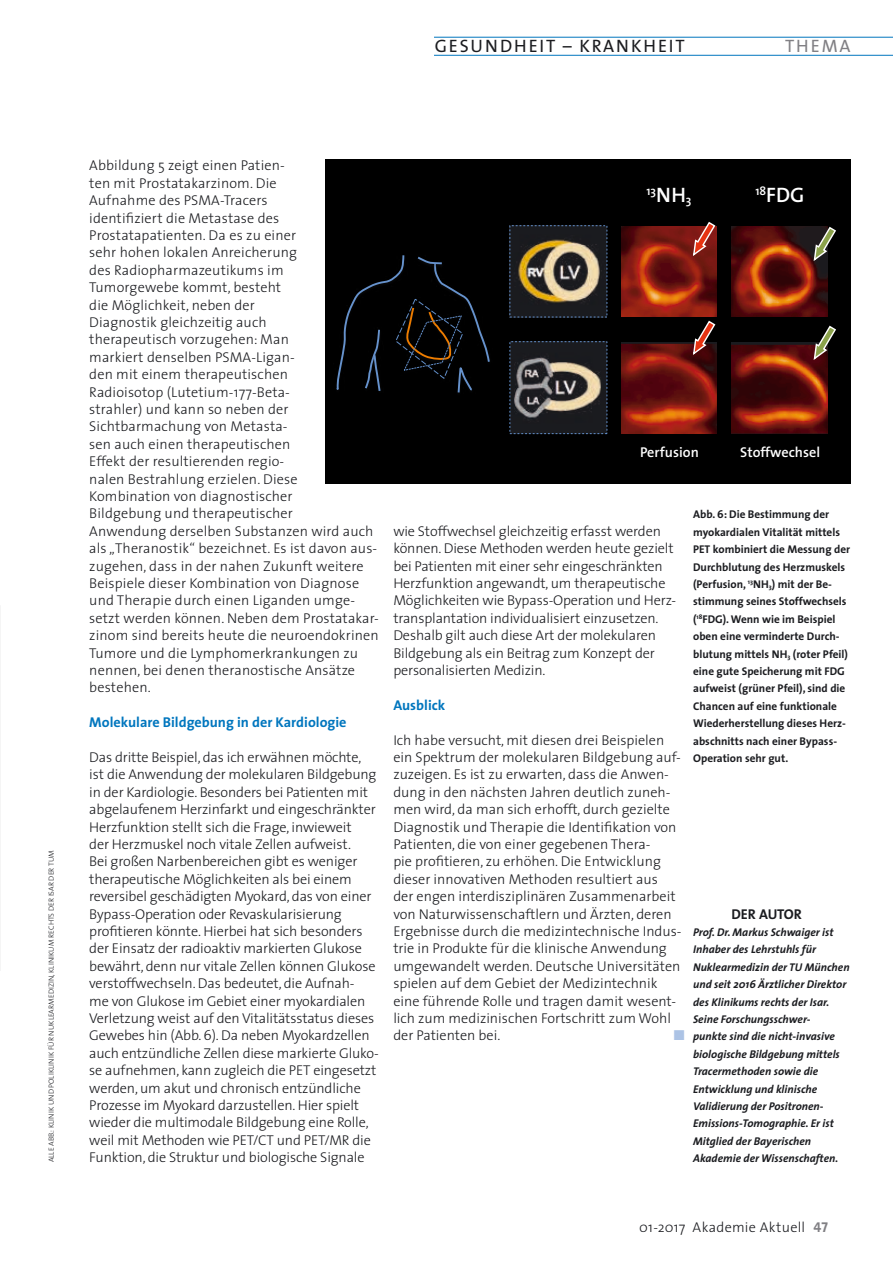
<style>
.page{position:relative;width:893px;height:1263px;background:#fff}
.page>*{position:absolute;margin:0;border:0;box-sizing:border-box;transform-origin:0 0}
.t1{font:600 21px "The Sans";color:#fff}
.t2{font:18px "The Sans";letter-spacing:.1em;color:#1b1c20}
.t3{font:18px "The Sans";letter-spacing:.095em;color:#818084}
.t4{font:300 14.25px/17.4px "The Sans";letter-spacing:-.005em;color:#1b1c20}
.t5{font:700 14.25px "The Sans";color:#0076be}
.t6{font:300 14.25px "The Sans";letter-spacing:.02em;color:#1b1c20}
.t7{font:600 14.25px "The Sans";color:#fff}
.t8{font:700 14.25px "The Sans";letter-spacing:-.005em;color:#1b1c20}
.t9{font:14.25px "Zapf Dingbats ITC";color:#acc3e5}
.t10{font:600 12.15px "The Sans";color:#fff}
.t11{font:700 11.25px/17.4px "The Sans";color:#1b1c20}
.t12{font:italic 700 11.25px/17.4px "The Sans";color:#1b1c20}
.t13{font:7.5px "The Sans Light Caps";color:#1b1c20}
.s1{font-size:21px}
.s2{font-family:"The Sans Bold Caps";font-weight:400;color:#818084}
</style>
<div class="page">
<hr style="left:434px;top:55px;width:459px;height:1px;background:#0076be">
<hr style="left:434px;top:37px;width:459px;height:1px;background:#0076be">
<div style="left:325px;top:159px;width:525px;height:325px;background:#000"></div>
<img style="left:511px;top:227px;width:94px;height:88px">
<img style="left:511px;top:343px;width:94px;height:89px">
<img style="left:621px;top:226px;width:96px;height:91px">
<img style="left:731px;top:226px;width:97px;height:91px">
<img style="left:621px;top:342px;width:96px;height:92px">
<img style="left:731px;top:342px;width:97px;height:92px">
<svg style="left:813px;top:226px;width:23px;height:37px"></svg>
<svg style="left:692px;top:222px;width:24px;height:36px"></svg>
<svg style="left:813px;top:325px;width:23px;height:37px"></svg>
<svg style="left:692px;top:320px;width:24px;height:37px"></svg>
<svg style="left:336px;top:255px;width:154px;height:138px"></svg>
<p class="t2" style="left:435px;top:31px;width:251px">GESUNDHEIT – KRANKHEIT</p>
<p class="t3" style="left:785px;top:31px;width:67px">THEMA</p>
<p class="t13" style="left:45px;top:1162px;width:313px;rotate:-90deg">ALLE ABB.: KLINIK UND POLIKLINIK FÜR NUKLEARMEDIZIN, KLINIKUM RECHTS DER ISAR DER TUM</p>
<p class="t4" style="left:89px;top:156px;width:291px">Abbildung 5 zeigt einen Patien-<br>ten mit Prostatakarzinom. Die<br>Aufnahme des PSMA-Tracers<br>identifiziert die Metastase des Prostatapatienten. Da es zu einer<br>sehr hohen lokalen Anreicherung<br>des Radiopharmazeutikums im<br>Tumorgewebe kommt, besteht<br>die Möglichkeit, neben der<br>Diagnostik gleichzeitig auch<br>therapeutisch vorzugehen: Man<br>markiert denselben PSMA-Ligan-<br>den mit einem therapeutischen<br>Radioisotop (Lutetium-177-Beta-<br>strahler) und kann so neben der Sichtbarmachung von Metasta-<br>sen auch einen therapeutischen<br>Effekt der resultierenden regio-<br>nalen Bestrahlung erzielen. Diese Kombination von diagnostischer<br>Bildgebung und therapeutischer<br>Anwendung derselben Substanzen wird auch als „Theranostik“ bezeichnet. Es ist davon aus&shy;zugehen, dass in der nahen Zukunft weitere Beispiele dieser Kombination von Diagnose und Therapie durch einen Liganden umge&shy;setzt werden können. Neben dem Prostatakar&shy;zinom sind bereits heute die neuroendokrinen Tumore und die Lymphomerkrankungen zu nennen, bei denen theranostische Ansätze bestehen.</p>
<p class="t5" style="left:89px;top:710px;width:259px">Molekulare Bildgebung in der Kardiologie</p>
<p class="t4" style="left:89px;top:748px;width:291px">Das dritte Beispiel, das ich erwähnen möchte, ist die Anwendung der molekularen Bildgebung in der Kardiologie. Besonders bei Patienten mit abgelaufenem Herzinfarkt und eingeschränkter Herzfunktion stellt sich die Frage, inwieweit<br>der Herzmuskel noch vitale Zellen aufweist.<br>Bei großen Narbenbereichen gibt es weniger therapeutische Möglichkeiten als bei einem reversibel geschädigten Myokard, das von einer Bypass-Operation oder Revaskularisierung profitieren könnte. Hierbei hat sich besonders der Einsatz der radioaktiv markierten Glukose bewährt, denn nur vitale Zellen können Glukose verstoffwechseln. Das bedeutet, die Aufnah-<br>me von Glukose im Gebiet einer myokardialen Verletzung weist auf den Vitalitätsstatus dieses Gewebes hin (Abb. 6). Da neben Myokardzellen auch entzündliche Zellen diese markierte Gluko&shy;se aufnehmen, kann zugleich die PET eingesetzt werden, um akut und chronisch entzündliche Prozesse im Myokard darzustellen. Hier spielt wieder die multimodale Bildgebung eine Rolle, weil mit Methoden wie PET/CT und PET/MR die Funktion, die Struktur und biologische Signale</p>
<p class="t10" style="left:646px;top:180px;width:47px">13<span class="s1">NH</span>3</p>
<h1 class="t1" style="left:755px;top:177px;width:51px"><sup>18</sup>FDG</h1>
<p class="t7" style="left:640px;top:440px;width:60px">Perfusion</p>
<p class="t7" style="left:740px;top:440px;width:81px">Stoffwechsel</p>
<p class="t4" style="left:393px;top:522px;width:284px">wie Stoffwechsel gleichzeitig erfasst werden können. Diese Methoden werden heute gezielt bei Patienten mit einer sehr eingeschränkten Herzfunktion angewandt, um therapeutische Möglichkeiten wie Bypass-Operation und Herz&shy;transplantation individualisiert einzusetzen.<br>Deshalb gilt auch diese Art der molekularen Bildgebung als ein Beitrag zum Konzept der personalisierten Medizin.</p>
<p class="t5" style="left:393px;top:693px;width:53px">Ausblick</p>
<p class="t4" style="left:393px;top:731px;width:290px">Ich habe versucht, mit diesen drei Beispielen ein Spektrum der molekularen Bildgebung auf&shy;zuzeigen. Es ist zu erwarten, dass die Anwen&shy;dung in den nächsten Jahren deutlich zuneh&shy;men wird, da man sich erhofft, durch gezielte Diagnostik und Therapie die Identifikation von Patienten, die von einer gegebenen Thera-<br>pie profitieren, zu erhöhen. Die Entwicklung dieser innovativen Methoden resultiert aus der engen interdisziplinären Zusammenarbeit von Naturwissenschaftlern und Ärzten, deren Ergebnisse durch die medizintechnische Indus&shy;trie in Produkte für die klinische Anwendung umgewandelt werden. Deutsche Universitäten spielen auf dem Gebiet der Medizintechnik eine führende Rolle und tragen damit wesent&shy;lich zum medizinischen Fortschritt zum Wohl der Patienten bei.</p>
<p class="t9" style="left:674px;top:1029px;width:12px">■</p>
<p class="t11" style="left:693px;top:506px;width:159px">Abb. 6: Die Bestimmung der myokardialen Vitalität mittels<br>PET kombiniert die Messung der<br>Durchblutung des Herzmuskels (Perfusion, <sup>13</sup>NH<sub>3</sub>) mit der Be&shy;stimmung seines Stoffwechsels (<sup>18</sup>FDG). Wenn wie im Beispiel oben eine verminderte Durch&shy;blutung mittels NH<sub>3</sub> (roter Pfeil) eine gute Speicherung mit FDG aufweist (grüner Pfeil), sind die<br>Chancen auf eine funktionale<br>Wiederherstellung dieses Herz&shy;abschnitts nach einer Bypass-<br>Operation sehr gut.</p>
<p class="t8" style="left:731px;top:902px;width:72px">DER AUTOR</p>
<p class="t12" style="left:693px;top:923px;width:158px">Prof. Dr. Markus Schwaiger ist<br>Inhaber des Lehrstuhls für<br>Nuklearmedizin der TU München und seit 2016 Ärztlicher Direktor des Klinikums rechts der Isar.<br>Seine Forschungsschwer-<br>punkte sind die nicht-invasive biologische Bildgebung mittels<br>Tracermethoden sowie die<br>Entwicklung und klinische<br>Validierung der Positronen-<br>Emissions-Tomographie. Er ist<br>Mitglied der Bayerischen</p>
<p class="t12" style="left:693px;top:1149px;width:147px">Akademie der Wissenschaften.</p>
<p class="t6" style="left:639px;top:1215px;width:190px">01-2017 Akademie Aktuell <span class="s2">47</span></p>
</div>
